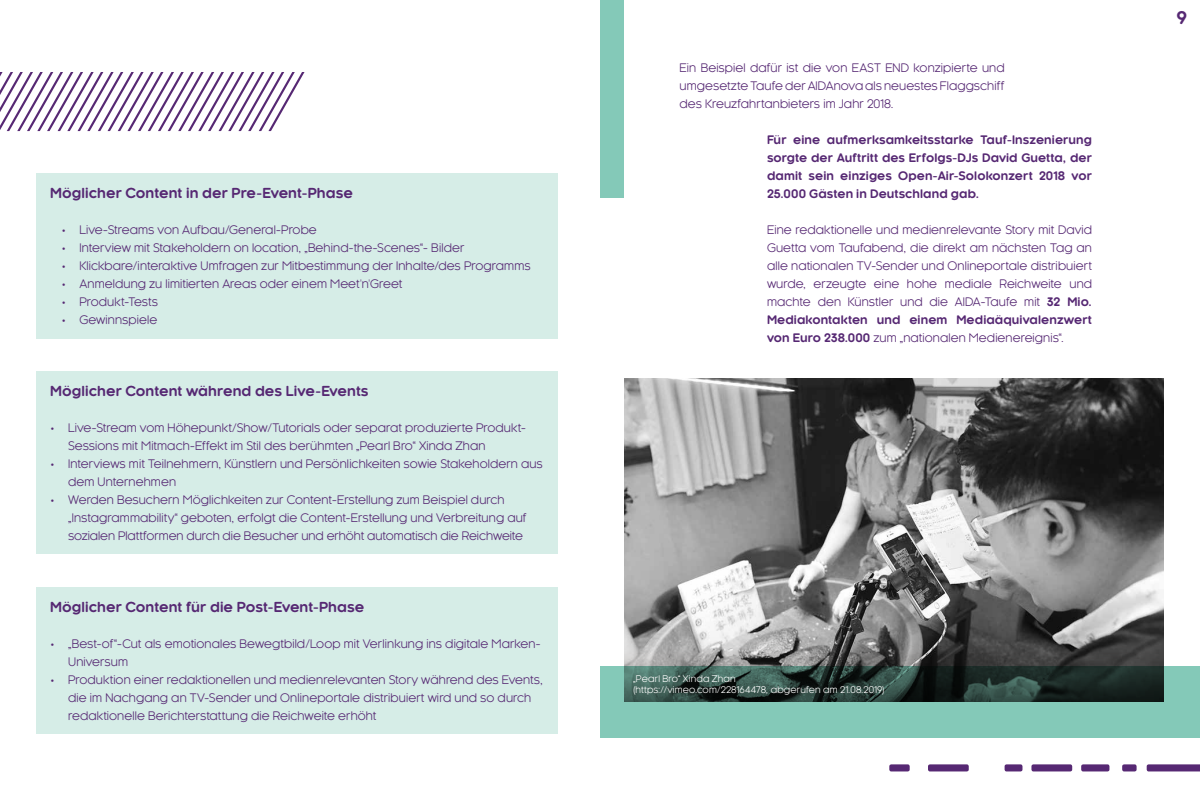
<style>
.page{position:relative;width:1200px;height:800px;background:#fff}
.page>*{position:absolute;margin:0;border:0;box-sizing:border-box;transform-origin:0 0}
.t1{font:700 17px "Kaleko 105 Round";color:#562873}
.t2{font:700 13.5px "Kaleko 105 Round";letter-spacing:.005em;color:#562873}
.t3{font:11.5px/18px "Kaleko 105 Round";letter-spacing:.005em;color:#562873}
.t4{font:700 11.5px/18px "Kaleko 105 Round";letter-spacing:.005em;color:#562873;text-align:justify}
.t5{font:9px/10.8px "Kaleko 105 Round";letter-spacing:.015em;color:#fff}
.s1{font-weight:700}
</style>
<div class="page">
<div style="left:36px;top:173px;width:522px;height:165px;background:#d6ede7"></div>
<div style="left:36px;top:372px;width:522px;height:182px;background:#d6ede7"></div>
<div style="left:36px;top:587px;width:522px;height:147px;background:#d6ede7"></div>
<img style="left:624px;top:378px;width:540px;height:252px">
<div style="left:600px;top:0;width:24px;height:198px;background:#84c9b8"></div>
<svg style="left:0;top:72px;width:305px;height:59px"></svg>
<svg style="left:1147px;top:764px;width:53px;height:7px"></svg>
<div style="left:1031px;top:764px;width:41px;height:7px;background:#562873;border-radius:2px"></div>
<div style="left:928px;top:764px;width:41px;height:7px;background:#562873;border-radius:2px"></div>
<div style="left:889px;top:764px;width:21px;height:7px;background:#562873;border-radius:2px"></div>
<div style="left:1122px;top:764px;width:15px;height:7px;background:#562873;border-radius:2px"></div>
<div style="left:1081px;top:764px;width:28px;height:7px;background:#562873;border-radius:2px"></div>
<div style="left:1005px;top:764px;width:17px;height:7px;background:#562873;border-radius:2px"></div>
<div style="left:600px;top:666px;width:600px;height:72px;background:#84c9b8"></div>
<svg style="left:624px;top:630px;width:540px;height:72px;background:#4c5553"></svg>
<p class="t2" style="left:50px;top:185px;width:304px">Möglicher Content in der Pre-Event-Phase</p>
<p class="t3" style="left:62px;top:221px;width:257px">• Live-Streams von Aufbau/General-Probe</p>
<p class="t3" style="left:62px;top:239px;width:404px">• Interview mit Stakeholdern on location, „Behind-the-Scenes“- Bilder</p>
<p class="t3" style="left:62px;top:257px;width:471px">• Klickbare/interaktive Umfragen zur Mitbestimmung der Inhalte/des Programms</p>
<p class="t3" style="left:62px;top:275px;width:343px">• Anmeldung zu limitierten Areas oder einem Meet'n'Greet</p>
<p class="t3" style="left:62px;top:293px;width:98px">• Produkt-Tests</p>
<p class="t3" style="left:62px;top:311px;width:97px">• Gewinnspiele</p>
<p class="t2" style="left:50px;top:383px;width:320px">Möglicher Content während des Live-Events</p>
<p class="t3" style="left:68px;top:419px;width:459px;text-indent:-18px">• Live-Stream vom Höhepunkt/Show/Tutorials oder separat produzierte Produkt-<br>Sessions mit Mitmach-Effekt im Stil des berühmten „Pearl Bro“ Xinda Zhan</p>
<p class="t3" style="left:68px;top:455px;width:476px;text-indent:-18px">• Interviews mit Teilnehmern, Künstlern und Persönlichkeiten sowie Stakeholdern aus dem Unternehmen</p>
<p class="t3" style="left:68px;top:491px;width:460px;text-indent:-18px">• Werden Besuchern Möglichkeiten zur Content-Erstellung zum Beispiel durch „Instagrammability“ geboten, erfolgt die Content-Erstellung und Verbreitung auf sozialen Plattformen durch die Besucher und erhöht automatisch die Reichweite</p>
<p class="t2" style="left:50px;top:599px;width:316px">Möglicher Content für die Post-Event-Phase</p>
<p class="t3" style="left:68px;top:635px;width:474px;text-indent:-18px">• „Best-of“-Cut als emotionales Bewegtbild/Loop mit Verlinkung ins digitale Marken-<br>Universum</p>
<p class="t3" style="left:68px;top:671px;width:476px;text-indent:-18px">• Produktion einer redaktionellen und medienrelevanten Story während des Events, die im Nachgang an TV-Sender und Onlineportale distribuiert wird und so durch redaktionelle Berichterstattung die Reichweite erhöht</p>
<p class="t3" style="left:680px;top:59px;width:327px;text-align:justify">Ein Beispiel dafür ist die von EAST END konzipierte und umgesetzte Taufe der AIDAnova als neuestes Flaggschiff des Kreuzfahrtanbieters im Jahr 2018.</p>
<p class="t4" style="left:767px;top:131px;width:327px">Für eine aufmerksamkeitsstarke Tauf-Inszenierung sorgte der Auftritt des Erfolgs-DJs David Guetta, der damit sein einziges Open-Air-Solokonzert 2018 vor 25.000 Gästen in Deutschland gab.</p>
<p class="t3" style="left:767px;top:221px;width:327px;text-align:justify">Eine redaktionelle und medienrelevante Story mit David Guetta vom Taufabend, die direkt am nächsten Tag an alle nationalen TV-Sender und Onlineportale distribuiert wurde, erzeugte eine hohe mediale Reichweite und machte den Künstler und die AIDA-Taufe mit <span class="s1">32 Mio.<br>Mediakontakten und einem Mediaäquivalenzwert von Euro 238.000</span> zum „nationalen Medienereignis“.</p>
<h1 class="t1" style="left:1177px;top:9px;width:12px">9</h1>
<p class="t5" style="left:633px;top:673px;width:253px">„Pearl Bro“ Xinda Zhan<br>(https://vimeo.com/228164478, abgerufen am 21.08.2019)</p>
</div>
